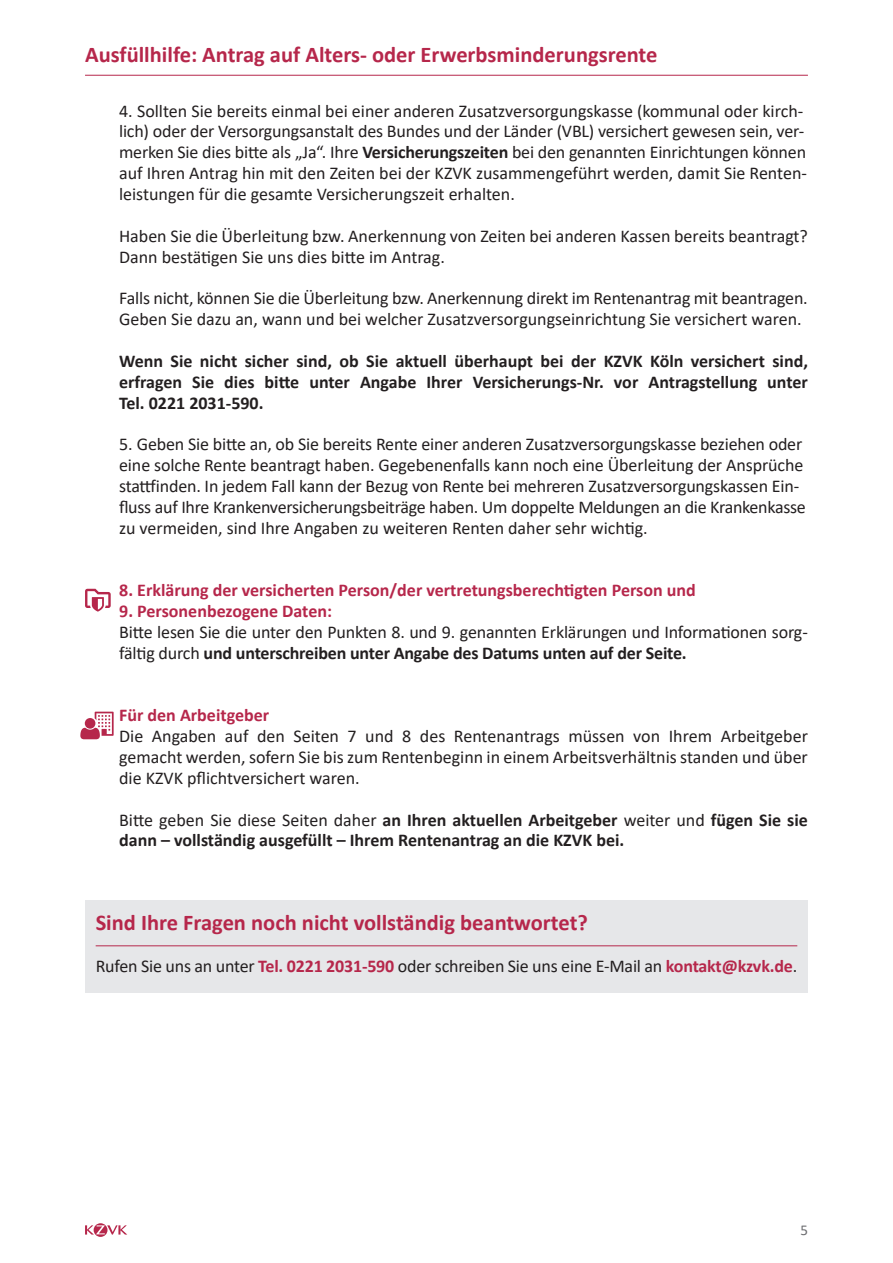
<style>
.page{position:relative;width:893px;height:1263px;background:#fff}
.page>*{position:absolute;margin:0;border:0;box-sizing:border-box;transform-origin:0 0}
.Fließ{font:700 22.5px "Calibri";color:#b6274b}
.Fließ-2{font:18px/20.9px "Calibri";letter-spacing:-.01em;color:#231f20}
.Fließ-3{font:700 18px/20.9px "Calibri";color:#231f20;text-align:justify}
.Infohead_rot_bold{font:700 18px "Calibri";color:#b6274b}
.t1{font:15px "Calibri";color:#6c6d70}
.s1{font-weight:700}
.s2{font-weight:400}
.s3{font-weight:700;color:#b6274b}
</style>
<div class="page">
<svg style="left:85px;top:1223px;width:42px;height:14px"></svg>
<hr style="left:85px;top:75px;width:723px;height:1px;background:#b6274b">
<svg style="left:80px;top:712px;width:34px;height:27px"></svg>
<div style="left:85px;top:900px;width:723px;height:92px;background:#e6e7e9"></div>
<hr style="left:96px;top:945px;width:701px;height:1px;background:#b6274b">
<svg style="left:85px;top:589px;width:26px;height:23px"></svg>
<p class="Fließ" style="left:85px;top:38px;width:574px">Ausfüllhilfe: Antrag auf Alters- oder Erwerbsminderungsrente</p>
<p class="Fließ-2" style="left:119px;top:100px;width:689px">4. Sollten Sie bereits einmal bei einer anderen Zusatzversorgungskasse (kommunal oder kirch&shy;lich) oder der Versorgungsanstalt des Bundes und der Länder (VBL) versichert gewesen sein, ver&shy;merken Sie dies bitte als „Ja“. Ihre <span class="s1">Versicherungszeiten</span> bei den genannten Einrichtungen können auf Ihren Antrag hin mit den Zeiten bei der KZVK zusammengeführt werden, damit Sie Renten&shy;leistungen für die gesamte Versicherungszeit erhalten.</p>
<p class="Fließ-2" style="left:119px;top:225px;width:690px">Haben Sie die Überleitung bzw. Anerkennung von Zeiten bei anderen Kassen bereits beantragt?<br>Dann bestätigen Sie uns dies bitte im Antrag.</p>
<p class="Fließ-2" style="left:119px;top:287px;width:690px">Falls nicht, können Sie die Überleitung bzw. Anerkennung direkt im Rentenantrag mit beantragen.<br>Geben Sie dazu an, wann und bei welcher Zusatzversorgungseinrichtung Sie versichert waren.</p>
<p class="Fließ-3" style="left:119px;top:350px;width:690px">Wenn Sie nicht sicher sind, ob Sie aktuell überhaupt bei der KZVK Köln versichert sind, erfragen Sie dies bitte unter Angabe Ihrer Versicherungs-Nr. vor Antragstellung unter Tel. 0221 2031-590.</p>
<p class="Fließ-2" style="left:119px;top:433px;width:688px">5. Geben Sie bitte an, ob Sie bereits Rente einer anderen Zusatzversorgungskasse beziehen oder eine solche Rente beantragt haben. Gegebenenfalls kann noch eine Überleitung der Ansprüche stattfinden. In jedem Fall kann der Bezug von Rente bei mehreren Zusatzversorgungskassen Ein&shy;fluss auf Ihre Krankenversicherungsbeiträge haben. Um doppelte Meldungen an die Krankenkasse zu vermeiden, sind Ihre Angaben zu weiteren Renten daher sehr wichtig.</p>
<p class="Infohead_rot_bold" style="left:119px;top:577px;width:578px">8. Erklärung der versicherten Person/der vertretungsberechtigten Person und</p>
<p class="Infohead_rot_bold" style="left:119px;top:598px;width:214px">9. Personenbezogene Daten:</p>
<p class="Fließ-2" style="left:119px;top:621px;width:690px">Bitte lesen Sie die unter den Punkten 8. und 9. genannten Erklärungen und Informationen sorg&shy;fältig durch <span class="s1">und unterschreiben unter Angabe des Datums unten auf der Seite.</span></p>
<p class="Infohead_rot_bold" style="left:119px;top:702px;width:152px">Für den Arbeitgeber</p>
<p class="Fließ-2" style="left:119px;top:725px;width:690px;text-align:justify">Die Angaben auf den Seiten 7 und 8 des Rentenantrags müssen von Ihrem Arbeitgeber gemacht werden, sofern Sie bis zum Rentenbeginn in einem Arbeitsverhältnis standen und über die KZVK pflichtversichert waren.</p>
<p class="Fließ-3" style="left:119px;top:809px;width:690px"><span class="s2">Bitte geben Sie diese Seiten daher</span> an Ihren aktuellen Arbeitgeber <span class="s2">weiter und</span> fügen Sie sie dann – vollständig ausgefüllt – Ihrem Rentenantrag an die KZVK bei.</p>
<p class="Fließ" style="left:96px;top:906px;width:494px">Sind Ihre Fragen noch nicht vollständig beantwortet?</p>
<p class="Fließ-2" style="left:96px;top:955px;width:703px">Rufen Sie uns an unter <span class="s3">Tel. 0221 2031-590</span> oder schreiben Sie uns eine E-Mail an <span class="s3">kontakt@kzvk.de</span>.</p>
<p class="t1" style="left:800px;top:1220px;width:9px">5</p>
</div>
